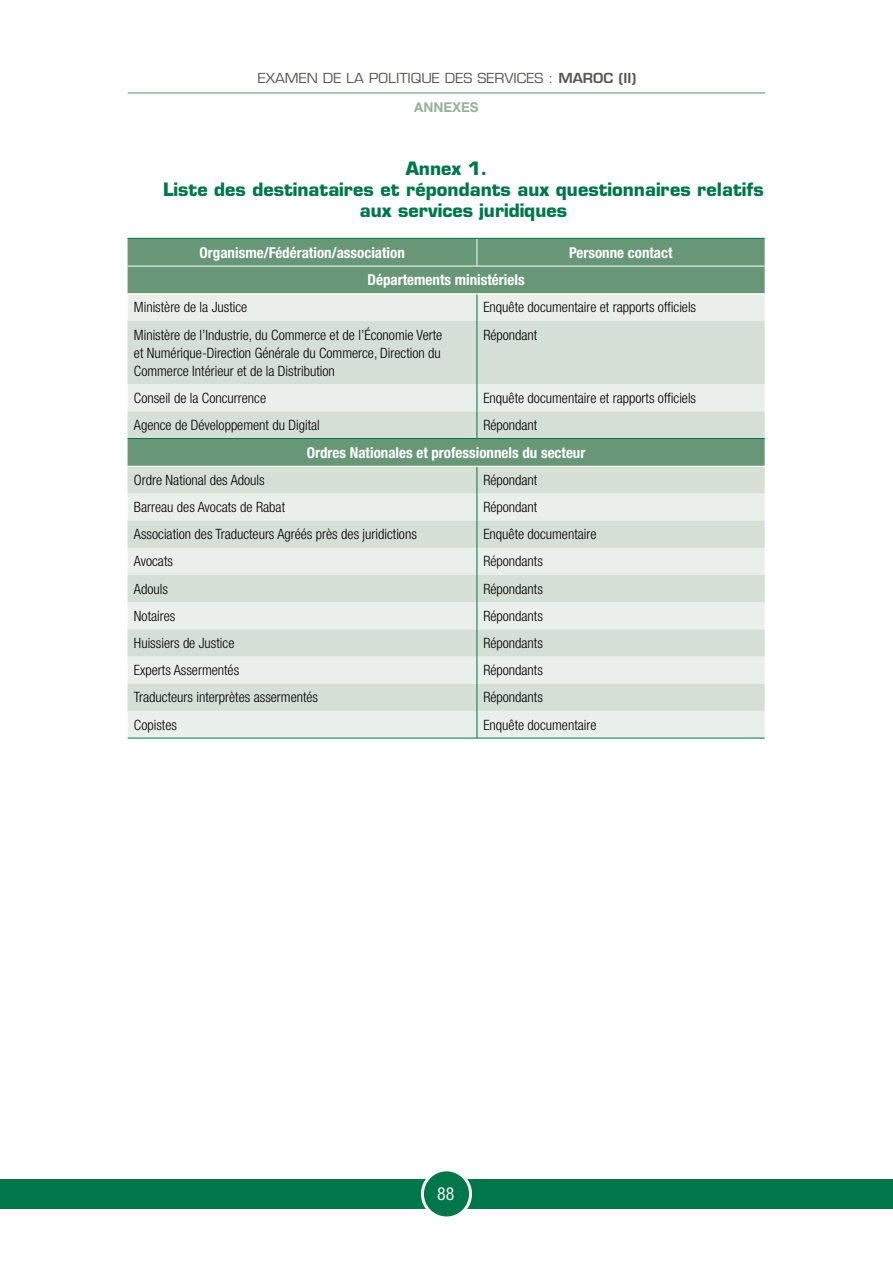
<style>
.page{position:relative;width:893px;height:1263px;background:#fff}
.page>*{position:absolute;margin:0;border:0;box-sizing:border-box;transform-origin:0 0}
.t1{font:700 18px "Eurostile LT Std";color:#00764b}
.t2{font:condensed 18px "Helvetica Neue LT Std";color:#ebefeb}
.t3{font:700 condensed 15px "Helvetica Neue LT Std";color:#fff}
.t4{font:300 condensed 14.25px/18px "Helvetica Neue LT Std";color:#000;text-align:justify}
.t5{font:13.5px "Eurostile LT Std";color:#575756;scale:1.06 1}
.t6{font:700 13.5px "Helvetica Neue LT Std";color:#96b29b}
.s1{font-weight:600}
</style>
<div class="page">
<hr style="left:128px;top:92px;width:637px;height:2px;background:#96b29b">
<div style="left:128px;top:239px;width:637px;height:54px;background:#689777"></div>
<div style="left:128px;top:294px;width:637px;height:444px;background:#ebefeb"></div>
<svg style="left:128px;top:321px;width:637px;height:390px;background:#d5dfd6"></svg>
<svg style="left:477px;top:239px;width:1px;height:27px"></svg>
<svg style="left:477px;top:294px;width:1px;height:27px"></svg>
<hr style="left:477px;top:321px;width:1px;height:63px;background:#00764b">
<svg style="left:477px;top:467px;width:1px;height:271px"></svg>
<svg style="left:477px;top:384px;width:1px;height:54px"></svg>
<hr style="left:128px;top:466px;width:349px;height:1px;background:#fff">
<hr style="left:477px;top:466px;width:288px;height:1px;background:#fff">
<hr style="left:128px;top:266px;width:349px;height:1px;background:#fff">
<hr style="left:477px;top:266px;width:288px;height:1px;background:#fff">
<hr style="left:128px;top:238px;width:349px;height:1px;background:#00764b">
<hr style="left:477px;top:238px;width:288px;height:1px;background:#00764b">
<hr style="left:128px;top:438px;width:349px;height:1px;background:#00764b">
<hr style="left:477px;top:438px;width:288px;height:1px;background:#00764b">
<hr style="left:128px;top:738px;width:349px;height:1px;background:#00764b">
<hr style="left:477px;top:738px;width:288px;height:1px;background:#00764b">
<div style="left:0;top:1179px;width:893px;height:30px;background:#00764b"></div>
<div style="left:422px;top:1170px;width:49px;height:48px;background:#00764b;border-radius:50%"></div>
<div style="left:421px;top:1168px;width:51px;height:51px;border:3px solid #fff;border-radius:50%"></div>
<p class="t5" style="left:258px;top:70px;width:359px">EXAMEN DE LA POLITIQUE DES SERVICES : <span class="s1">MAROC (II)</span></p>
<p class="t6" style="left:414px;top:99px;width:66px">ANNEXES</p>
<p class="t1" style="left:406px;top:157px;width:83px">Annex 1.</p>
<p class="t1" style="left:163px;top:178px;width:602px">Liste des destinataires et répondants aux questionnaires relatifs</p>
<p class="t1" style="left:360px;top:199px;width:209px">aux services juridiques</p>
<p class="t3" style="left:200px;top:243px;width:207px">Organisme/Fédération/association</p>
<p class="t3" style="left:569px;top:243px;width:105px">Personne contact</p>
<p class="t3" style="left:368px;top:271px;width:159px">Départements ministériels</p>
<p class="t4" style="left:134px;top:298px;width:115px">Ministère de la Justice</p>
<p class="t4" style="left:483px;top:298px;width:214px">Enquête documentaire et rapports officiels</p>
<p class="t4" style="left:134px;top:325px;width:310px">Ministère de l’Industrie, du Commerce et de l’Économie Verte et Numérique-Direction Générale du Commerce, Direction du Commerce Intérieur et de la Distribution</p>
<p class="t4" style="left:483px;top:325px;width:56px">Répondant</p>
<p class="t4" style="left:134px;top:389px;width:134px">Conseil de la Concurrence</p>
<p class="t4" style="left:483px;top:389px;width:214px">Enquête documentaire et rapports officiels</p>
<p class="t4" style="left:134px;top:416px;width:187px">Agence de Développement du Digital</p>
<p class="t4" style="left:483px;top:416px;width:56px">Répondant</p>
<p class="t3" style="left:307px;top:443px;width:280px">Ordres Nationales et professionnels du secteur</p>
<p class="t4" style="left:134px;top:471px;width:132px">Ordre National des Adouls</p>
<p class="t4" style="left:483px;top:471px;width:56px">Répondant</p>
<p class="t4" style="left:134px;top:498px;width:153px">Barreau des Avocats de Rabat</p>
<p class="t4" style="left:483px;top:498px;width:56px">Répondant</p>
<p class="t4" style="left:134px;top:525px;width:284px">Association des Traducteurs Agréés près des juridictions</p>
<p class="t4" style="left:483px;top:525px;width:115px">Enquête documentaire</p>
<p class="t4" style="left:134px;top:552px;width:41px">Avocats</p>
<p class="t4" style="left:483px;top:552px;width:61px">Répondants</p>
<p class="t4" style="left:134px;top:579px;width:36px">Adouls</p>
<p class="t4" style="left:483px;top:579px;width:61px">Répondants</p>
<p class="t4" style="left:134px;top:607px;width:43px">Notaires</p>
<p class="t4" style="left:483px;top:607px;width:61px">Répondants</p>
<p class="t4" style="left:134px;top:634px;width:102px">Huissiers de Justice</p>
<p class="t4" style="left:483px;top:634px;width:61px">Répondants</p>
<p class="t4" style="left:134px;top:661px;width:107px">Experts Assermentés</p>
<p class="t4" style="left:483px;top:661px;width:61px">Répondants</p>
<p class="t4" style="left:134px;top:688px;width:186px">Traducteurs interprètes assermentés</p>
<p class="t4" style="left:483px;top:688px;width:61px">Répondants</p>
<p class="t4" style="left:134px;top:715px;width:45px">Copistes</p>
<p class="t4" style="left:483px;top:715px;width:115px">Enquête documentaire</p>
<p class="t2" style="left:437px;top:1183px;width:19px">88</p>
</div>
